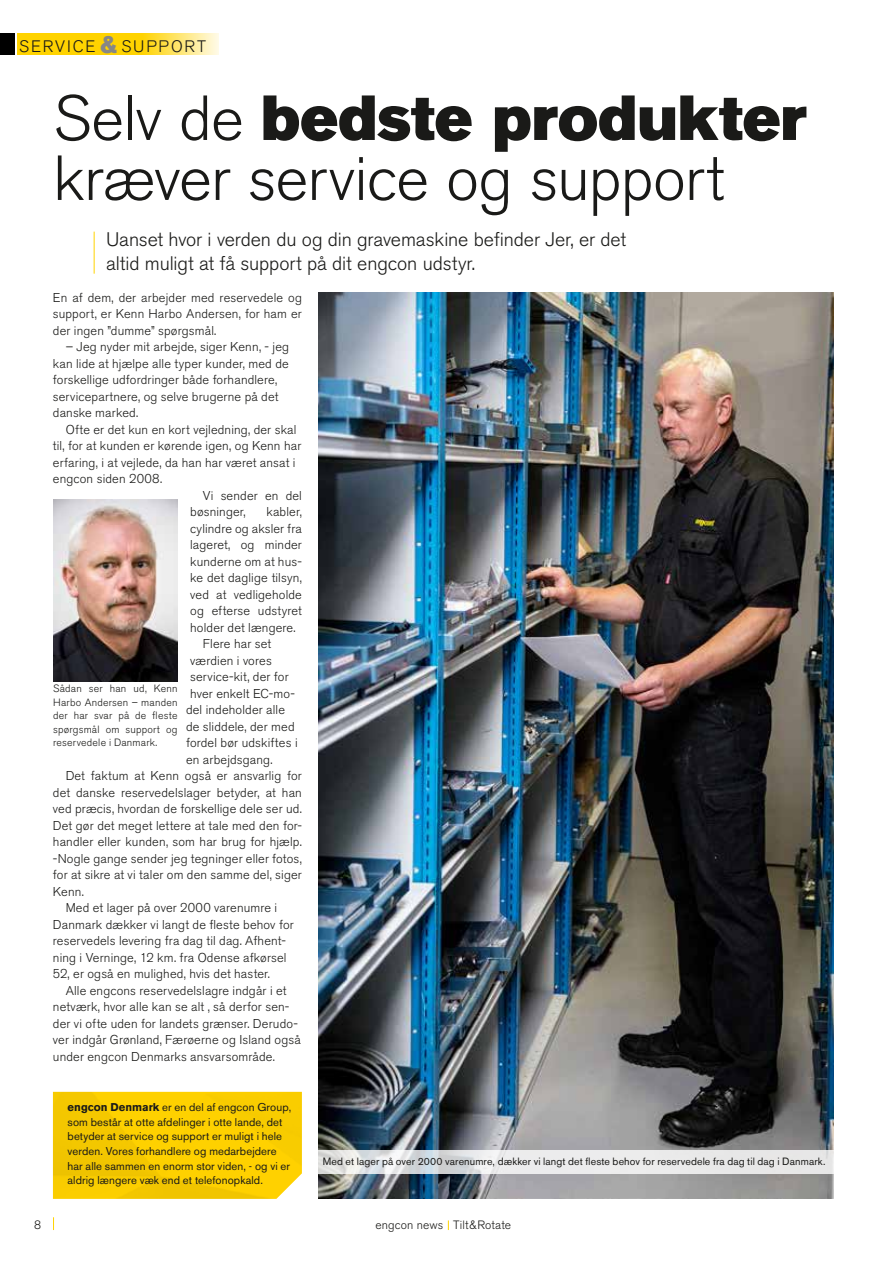
<style>
.page{position:relative;width:876px;height:1263px;background:#fff}
.page>*{position:absolute;margin:0;border:0;box-sizing:border-box;transform-origin:0 0}
.t1{font:300 63px "Akzidenz Grotesk BE";letter-spacing:-.015em;color:#1a1a18}
.t2{font:63px "Akzidenz Grotesk BE Super";letter-spacing:-.005em;color:#1a1a18}
.t3{font:300 19.5px/24px "Akzidenz Grotesk BE";letter-spacing:-.005em;color:#1a1a18}
.t4{font:300 16.5px "Akzidenz Grotesk BE";letter-spacing:.115em;color:#1a1a18}
.t5{font:300 12.75px/16.5px "Akzidenz Grotesk BE";letter-spacing:.01em;color:#1a1a18;text-align:justify}
.t6{font:300 12px "Akzidenz Grotesk BE";letter-spacing:.015em;color:#1a1a18}
.t7{font:11.25px/14.7px "Akzidenz Grotesk BE";letter-spacing:.01em;color:#1a1a18}
.t8{font:300 10.5px/13.5px "Akzidenz Grotesk BE";letter-spacing:.02em;color:#1a1a18;text-align:justify}
.t9{font:10.5px "Akzidenz Grotesk BE";letter-spacing:.01em;color:#1a1a18}
.s1{font-family:"Akzidenz Grotesk BE Super";font-weight:400;font-size:24px;color:#878786}
.s2{font-family:"Akzidenz Grotesk BE";font-weight:300}
.s3{font-weight:700}
</style>
<div class="page">
<svg style="left:53px;top:1217px;width:1px;height:13px"></svg>
<img style="left:53px;top:1092px;width:249px;height:107px">
<hr style="left:94px;top:232px;width:1px;height:42px;background:#ffd300">
<div style="left:0;top:34px;width:15px;height:21px;background:#000"></div>
<svg style="left:17px;top:34px;width:202px;height:21px;fill:#ffd300"></svg>
<img style="left:319px;top:292px;width:514px;height:907px">
<svg style="left:318px;top:1150px;width:516px;height:24px;fill:#e9e9e9"></svg>
<img style="left:53px;top:499px;width:124px;height:182px">
<p class="t4" style="left:19px;top:37px;width:188px">SERVICE <span class="s1">&amp;</span> SUPPORT</p>
<h1 class="t2" style="left:53px;top:81px;width:755px"><span class="s2">Selv de</span> bedste produkter</h1>
<h1 class="t1" style="left:53px;top:143px;width:673px">kræver service og support</h1>
<h2 class="t3" style="left:106px;top:228px;width:522px">Uanset hvor i verden du og din gravemaskine befinder Jer, er det altid muligt at få support på dit engcon udstyr.</h2>
<p class="t5" style="left:53px;top:289px;width:250px">En af dem, der arbejder med reservedele og support, er Kenn Harbo Andersen, for ham er der ingen ”dumme” spørgsmål.</p>
<p class="t5" style="left:53px;top:339px;width:238px;text-align:left;text-indent:13px">– Jeg nyder mit arbejde, siger Kenn, - jeg kan lide at hjælpe alle typer kunder, med de forskellige udfordringer både forhandlere, servicepartnere, og selve brugerne på det danske marked.</p>
<p class="t5" style="left:66px;top:421px;width:232px">Ofte er det kun en kort vejledning, der skal</p>
<p class="t5" style="left:53px;top:438px;width:250px">til, for at kunden er kørende igen, og Kenn har</p>
<p class="t5" style="left:53px;top:454px;width:244px">erfaring, i at vejlede, da han har været ansat i</p>
<p class="t5" style="left:53px;top:471px;width:111px">engcon siden 2008.</p>
<p class="t5" style="left:203px;top:487px;width:100px">Vi sender en del</p>
<p class="t5" style="left:190px;top:504px;width:57px">bøsninger,</p>
<p class="t5" style="left:267px;top:504px;width:37px">kabler,</p>
<p class="t5" style="left:190px;top:520px;width:113px">cylindre og aksler fra</p>
<p class="t5" style="left:190px;top:537px;width:113px">lageret, og minder</p>
<p class="t5" style="left:190px;top:553px;width:113px">kunderne om at hus-</p>
<p class="t5" style="left:190px;top:570px;width:113px">ke det daglige tilsyn,</p>
<p class="t5" style="left:190px;top:586px;width:113px">ved at vedligeholde</p>
<p class="t5" style="left:190px;top:603px;width:113px">og efterse udstyret</p>
<p class="t5" style="left:190px;top:619px;width:107px">holder det længere.</p>
<p class="t5" style="left:203px;top:636px;width:70px">Flere har set</p>
<p class="t5" style="left:190px;top:652px;width:83px">værdien i vores</p>
<p class="t5" style="left:190px;top:669px;width:100px">service-kit, der for</p>
<p class="t5" style="left:190px;top:685px;width:106px">hver enkelt EC-mo-</p>
<p class="t5" style="left:186px;top:702px;width:101px">del indeholder alle</p>
<p class="t5" style="left:186px;top:718px;width:110px">de sliddele, der med</p>
<p class="t5" style="left:186px;top:735px;width:113px">fordel bør udskiftes i</p>
<p class="t5" style="left:186px;top:751px;width:88px">en arbejdsgang.</p>
<p class="t5" style="left:66px;top:768px;width:238px">Det faktum at Kenn også er ansvarlig for</p>
<p class="t5" style="left:53px;top:784px;width:250px">det danske reservedelslager betyder, at han</p>
<p class="t5" style="left:53px;top:801px;width:250px">ved præcis, hvordan de forskellige dele ser ud.</p>
<p class="t5" style="left:53px;top:817px;width:250px">Det gør det meget lettere at tale med den for-</p>
<p class="t5" style="left:53px;top:834px;width:250px">handler eller kunden, som har brug for hjælp.</p>
<p class="t5" style="left:53px;top:850px;width:250px">-Nogle gange sender jeg tegninger eller fotos,</p>
<p class="t5" style="left:53px;top:867px;width:250px">for at sikre at vi taler om den samme del, siger</p>
<p class="t5" style="left:53px;top:883px;width:32px">Kenn.</p>
<p class="t5" style="left:66px;top:900px;width:213px">Med et lager på over 2000 varenumre i</p>
<p class="t5" style="left:53px;top:916px;width:242px">Danmark dækker vi langt de fleste behov for</p>
<p class="t5" style="left:53px;top:933px;width:234px">reservedels levering fra dag til dag. Afhent-</p>
<p class="t5" style="left:53px;top:949px;width:235px">ning i Verninge, 12 km. fra Odense afkørsel</p>
<p class="t5" style="left:53px;top:966px;width:219px">52, er også en mulighed, hvis det haster.</p>
<p class="t5" style="left:66px;top:982px;width:222px">Alle engcons reservedelslagre indgår i et</p>
<p class="t5" style="left:53px;top:999px;width:238px">netværk, hvor alle kan se alt , så derfor sen-</p>
<p class="t5" style="left:53px;top:1015px;width:246px">der vi ofte uden for landets grænser. Derudo-</p>
<p class="t5" style="left:53px;top:1032px;width:249px">ver indgår Grønland, Færøerne og Island også</p>
<p class="t5" style="left:53px;top:1048px;width:223px">under engcon Denmarks ansvarsområde.</p>
<p class="t8" style="left:53px;top:682px;width:126px">Sådan ser han ud, Kenn Harbo Andersen – manden der har svar på de fleste spørgsmål om support og reservedele i Danmark.</p>
<p class="t7" style="left:68px;top:1100px;width:225px"><span class="s3">engcon Denmark</span> er en del af engcon Group, som består at otte afdelinger i otte lande, det betyder at service og support er muligt i hele verden. Vores forhandlere og medarbejdere har alle sammen en enorm stor viden, - og vi er aldrig længere væk end et telefonopkald.</p>
<p class="t9" style="left:323px;top:1155px;width:504px">Med et lager på over 2000 varenumre, dækker vi langt det fleste behov for reservedele fra dag til dag i Danmark.</p>
<p class="t6" style="left:34px;top:1218px;width:8px">8</p>
<p class="t6" style="left:375px;top:1218px;width:137px">engcon news Tilt&amp;Rotate</p>
</div>
